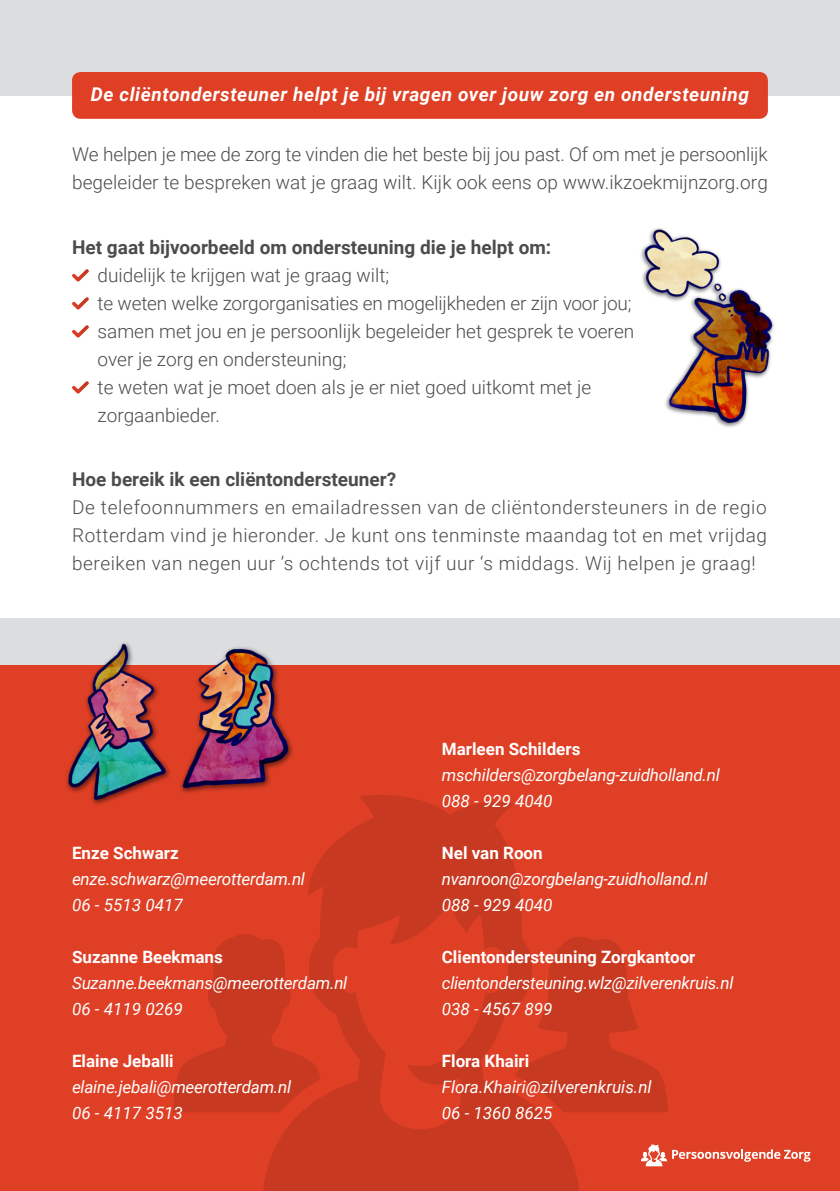
<style>
.page{position:relative;width:840px;height:1191px;background:#fff}
.page>*{position:absolute;margin:0;border:0;box-sizing:border-box;transform-origin:0 0}
.t1{font:300 19px/28px "Roboto";color:#4b4c4d}
.t2{font:300 19px/28px "Roboto";letter-spacing:.025em;color:#4b4c4d}
.t3{font:italic 700 19px "Roboto";letter-spacing:.03em;color:#fff}
.t4{font:700 19px "Roboto";color:#4b4c4d}
.t5{font:italic 17px "Roboto";letter-spacing:-.015em;color:#fff}
.t6{font:700 17px "Roboto";color:#fff}
.s1{font-weight:700}
</style>
<div class="page">
<div style="left:0;top:0;width:839px;height:95px;background:#dcdddf"></div>
<div style="left:0;top:665px;width:839px;height:526px;background:#de3f25"></div>
<svg style="left:173px;top:934px;width:89px;height:178px"></svg>
<svg style="left:580px;top:937px;width:87px;height:175px"></svg>
<svg style="left:262px;top:795px;width:318px;height:396px;fill:#c83921"></svg>
<svg style="left:72px;top:269px;width:17px;height:12px"></svg>
<svg style="left:72px;top:297px;width:17px;height:12px"></svg>
<svg style="left:72px;top:325px;width:17px;height:12px"></svg>
<svg style="left:72px;top:381px;width:17px;height:12px"></svg>
<img style="left:641px;top:228px;width:133px;height:200px">
<div style="left:72px;top:72px;width:695px;height:47px;background:#de3f25;border-radius:9px"></div>
<div style="left:0;top:618px;width:839px;height:47px;background:#dcdddf"></div>
<img style="left:66px;top:642px;width:228px;height:165px">
<svg style="left:641px;top:1144px;width:169px;height:22px"></svg>
<p class="t3" style="left:91px;top:81px;width:659px">De cliëntondersteuner helpt je bij vragen over jouw zorg en ondersteuning</p>
<p class="t1" style="left:72px;top:139px;width:697px">We helpen je mee de zorg te vinden die het beste bij jou past. Of om met je persoonlijk begeleider te bespreken wat je graag wilt. Kijk ook eens op www.ikzoekmijnzorg.org</p>
<p class="t4" style="left:72px;top:233px;width:480px">Het gaat bijvoorbeeld om ondersteuning die je helpt om:</p>
<p class="t1" style="left:98px;top:260px;width:293px">duidelijk te krijgen wat je graag wilt;</p>
<p class="t1" style="left:98px;top:288px;width:535px">te weten welke zorgorganisaties en mogelijkheden er zijn voor jou;</p>
<p class="t1" style="left:98px;top:316px;width:538px">samen met jou en je persoonlijk begeleider het gesprek te voeren over je zorg en ondersteuning;</p>
<p class="t1" style="left:98px;top:372px;width:495px">te weten wat je moet doen als je er niet goed uitkomt met je zorgaanbieder.</p>
<p class="t2" style="left:72px;top:465px;width:696px"><span class="s1">Hoe bereik ik een cliëntondersteuner?<br></span>De telefoonnummers en emailadressen van de cliëntondersteuners in de regio Rotterdam vind je hieronder. Je kunt ons tenminste maandag tot en met vrijdag bereiken van negen uur ’s ochtends tot vijf uur ‘s middags. Wij helpen je graag!</p>
<p class="t6" style="left:72px;top:841px;width:108px">Enze Schwarz</p>
<p class="t5" style="left:72px;top:867px;width:234px">enze.schwarz@meerotterdam.nl</p>
<p class="t5" style="left:72px;top:893px;width:112px">06 - 5513 0417</p>
<p class="t6" style="left:72px;top:945px;width:152px">Suzanne Beekmans</p>
<p class="t5" style="left:72px;top:971px;width:276px">Suzanne.beekmans@meerotterdam.nl</p>
<p class="t5" style="left:72px;top:997px;width:112px">06 - 4119 0269</p>
<p class="t6" style="left:72px;top:1049px;width:103px">Elaine Jeballi</p>
<p class="t5" style="left:72px;top:1075px;width:220px">elaine.jebali@meerotterdam.nl</p>
<p class="t5" style="left:72px;top:1101px;width:112px">06 - 4117 3513</p>
<p class="t6" style="left:441px;top:737px;width:140px">Marleen Schilders</p>
<p class="t5" style="left:441px;top:763px;width:279px">mschilders@zorgbelang-zuidholland.nl</p>
<p class="t5" style="left:441px;top:789px;width:112px">088 - 929 4040</p>
<p class="t6" style="left:441px;top:841px;width:102px">Nel van Roon</p>
<p class="t5" style="left:441px;top:867px;width:267px">nvanroon@zorgbelang-zuidholland.nl</p>
<p class="t5" style="left:441px;top:893px;width:112px">088 - 929 4040</p>
<p class="t6" style="left:441px;top:945px;width:255px">Clientondersteuning Zorgkantoor</p>
<p class="t5" style="left:441px;top:971px;width:293px">clientondersteuning.wlz@zilverenkruis.nl</p>
<p class="t5" style="left:441px;top:997px;width:112px">038 - 4567 899</p>
<p class="t6" style="left:441px;top:1049px;width:89px">Flora Khairi</p>
<p class="t5" style="left:441px;top:1075px;width:211px">Flora.Khairi@zilverenkruis.nl</p>
<p class="t5" style="left:441px;top:1101px;width:112px">06 - 1360 8625</p>
</div>
